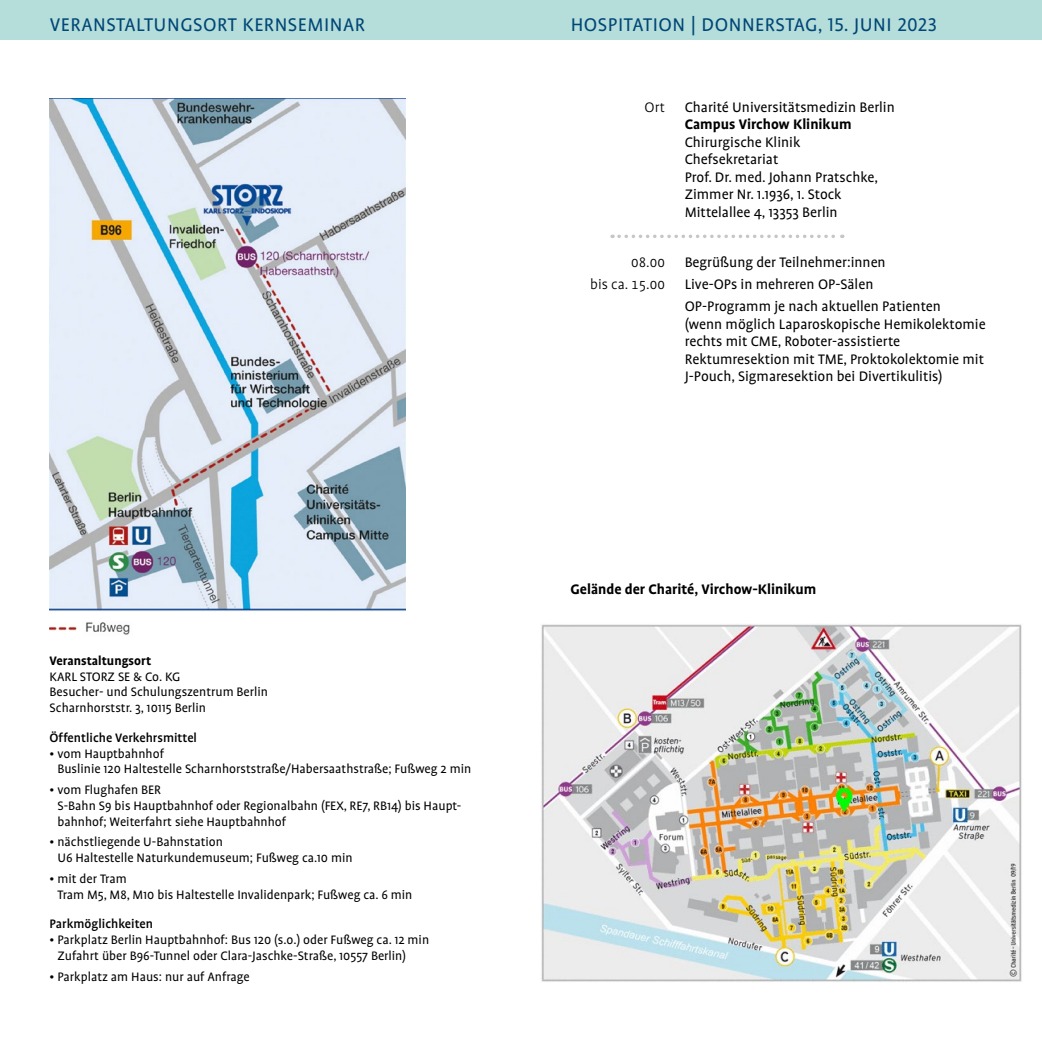
<style>
.page{position:relative;width:1042px;height:1042px;background:#fff}
.page>*{position:absolute;margin:0;border:0;box-sizing:border-box;transform-origin:0 0}
.t1{font:21px "Profile Pro";letter-spacing:.025em;color:#004676}
.t2{font:15.75px/17.5px "Profile Pro";color:#000}
.t3{font:700 15.75px "Profile Pro";color:#000}
.t4{font:300 15.75px "Profile Pro";color:#000}
.t5{font:14px/15.8px "Profile Pro";color:#000}
.t6{font:500 14px "Profile Pro";color:#000}
.t7{font:700 14px "Profile Pro";color:#000}
</style>
<div class="page">
<div style="left:0;top:0;width:1042px;height:40px;background:#b5ddda"></div>
<svg style="left:619px;top:235px;width:224px;height:3px"></svg>
<img style="left:541px;top:624px;width:481px;height:358px">
<img style="left:50px;top:99px;width:355px;height:536px">
<h1 class="t1" style="left:50px;top:13px;width:317px">VERANSTALTUNGSORT KERNSEMINAR</h1>
<p class="t7" style="left:50px;top:652px;width:103px">Veranstaltungsort</p>
<p class="t5" style="left:50px;top:669px;width:220px">KARL STORZ SE &amp; Co. KG<br>Besucher- und Schulungszentrum Berlin<br>Scharnhorststr. 3, 10115 Berlin</p>
<p class="t6" style="left:50px;top:729px;width:149px">Öffentliche Verkehrsmittel</p>
<p class="t5" style="left:57px;top:746px;width:415px;text-indent:-8px">• vom Hauptbahnhof<br>Buslinie 120 Haltestelle Scharnhorststraße/Habersaathstraße; Fußweg 2 min</p>
<p class="t5" style="left:57px;top:782px;width:405px;text-indent:-8px">• vom Flughafen BER<br>S-Bahn S9 bis Hauptbahnhof oder Regionalbahn (FEX, RE7, RB14) bis Haupt&shy;bahnhof; Weiterfahrt siehe Hauptbahnhof</p>
<p class="t5" style="left:57px;top:835px;width:297px;text-indent:-8px">• nächstliegende U-Bahnstation<br>U6 Haltestelle Naturkundemuseum; Fußweg ca.10 min</p>
<p class="t5" style="left:57px;top:871px;width:356px;text-indent:-8px">• mit der Tram<br>Tram M5, M8, M10 bis Haltestelle Invalidenpark; Fußweg ca. 6 min</p>
<p class="t6" style="left:50px;top:916px;width:105px">Parkmöglichkeiten</p>
<p class="t5" style="left:57px;top:932px;width:373px;text-indent:-8px">• Parkplatz Berlin Hauptbahnhof: Bus 120 (s.o.) oder Fußweg ca. 12 min<br>Zufahrt über B96-Tunnel oder Clara-Jaschke-Straße, 10557 Berlin)</p>
<p class="t5" style="left:50px;top:969px;width:202px">• Parkplatz am Haus: nur auf Anfrage</p>
<h1 class="t1" style="left:571px;top:13px;width:368px">HOSPITATION | DONNERSTAG, 15. JUNI 2023</h1>
<p class="t4" style="left:644px;top:98px;width:22px">Ort</p>
<p class="t2" style="left:685px;top:99px;width:212px">Charité Universitätsmedizin Berlin</p>
<p class="t3" style="left:685px;top:115px;width:168px">Campus Virchow Klinikum</p>
<p class="t2" style="left:685px;top:134px;width:195px">Chirurgische Klinik<br>Chefsekretariat<br>Prof. Dr. med. Johann Pratschke,<br>Zimmer Nr. 1.1936, 1. Stock<br>Mittelallee 4, 13353 Berlin</p>
<p class="t4" style="left:631px;top:253px;width:35px">08.00</p>
<p class="t2" style="left:685px;top:253px;width:202px">Begrüßung der Teilnehmer:innen</p>
<p class="t4" style="left:590px;top:276px;width:76px">bis ca. 15.00</p>
<p class="t2" style="left:685px;top:274px;width:258px;line-height:22.4px">Live-OPs in mehreren OP-Sälen<br>OP-Programm je nach aktuellen Patienten</p>
<p class="t2" style="left:685px;top:316px;width:302px">(wenn möglich Laparoskopische Hemikolektomie rechts mit CME, Roboter-assistierte Rektumresektion mit TME, Proktokolektomie mit J-Pouch, Sigmaresektion bei Divertikulitis)</p>
<p class="t3" style="left:570px;top:580px;width:247px">Gelände der Charité, Virchow-Klinikum</p>
</div>
